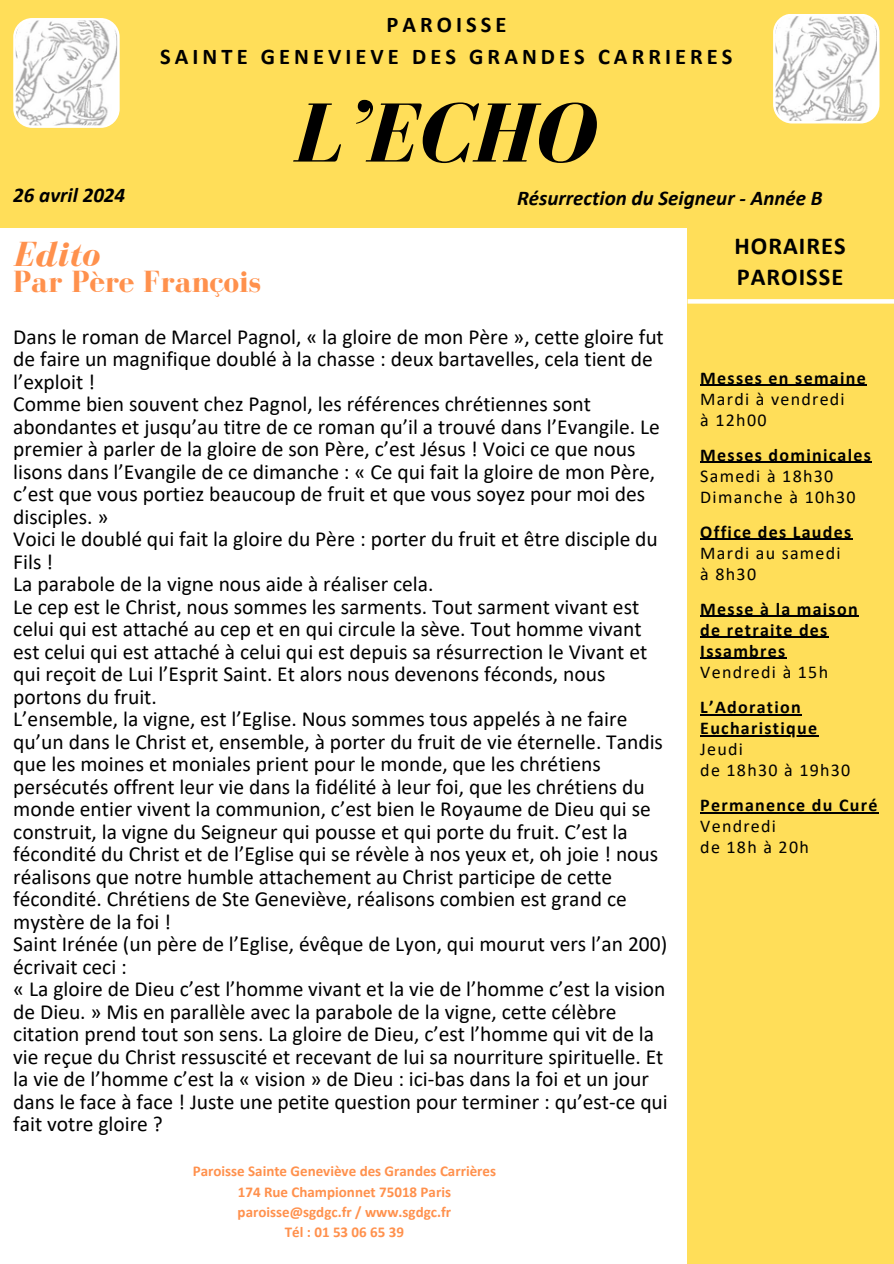
<style>
.page{position:relative;width:894px;height:1264px;background:#fff}
.page>*{position:absolute;margin:0;border:0;box-sizing:border-box;transform-origin:0 0}
.t1{font:italic 700 86.4px "Bodoni FLF";color:#000}
.t2{font:italic 700 36px "Bodoni FLF";color:#ff914d}
.t3{font:700 31.5px "Bodoni FLF";color:#ff914d}
.t4{font:700 24.45px/31.5px "Calibri";letter-spacing:.04em;color:#000}
.t5{font:700 22.5px/32.7px "Calibri";letter-spacing:.18em;color:#000;text-align:center}
.t6{font:21.45px/22.5px "Calibri";color:#000}
.t7{font:italic 700 21px "Calibri";color:#000}
.t8{font:18px/21px "Calibri";letter-spacing:.07em;color:#000}
.t9{font:700 18px/21px "Calibri";letter-spacing:.07em;color:#000}
.t10{font:700 15px/20.2px "Calibri";color:#ff914d;text-align:center}
.s1{font-weight:700}
.s2{font-weight:400}
</style>
<div class="page">
<div style="left:0;top:0;width:892px;height:228px;background:#ffde59"></div>
<svg style="left:13px;top:18px;width:107px;height:110px"></svg>
<svg style="left:773px;top:14px;width:106px;height:109px"></svg>
<div style="left:687px;top:223px;width:206px;height:1040px;background:#ffde59"></div>
<hr style="left:700px;top:385px;width:166px;height:1px;background:#000">
<hr style="left:700px;top:462px;width:171px;height:1px;background:#000">
<hr style="left:700px;top:539px;width:152px;height:1px;background:#000">
<hr style="left:700px;top:616px;width:158px;height:1px;background:#000">
<hr style="left:700px;top:637px;width:128px;height:1px;background:#000">
<hr style="left:700px;top:658px;width:86px;height:1px;background:#000">
<hr style="left:700px;top:714px;width:101px;height:1px;background:#000">
<hr style="left:700px;top:735px;width:118px;height:1px;background:#000">
<hr style="left:700px;top:812px;width:178px;height:1px;background:#000">
<svg style="left:687px;top:299px;width:206px;height:4px"></svg>
<h3 class="t7" style="left:13px;top:187px;width:113px">26 avril 2024</h3>
<h1 class="t5" style="left:160px;top:10px;width:573px">PAROISSE<br>SAINTE GENEVIEVE DES GRANDES CARRIERES</h1>
<p class="t1" style="left:294px;top:87px;width:301px">L’ECHO</p>
<p class="t7" style="left:517px;top:189px;width:307px">Résurrection du Seigneur - Année B</p>
<h3 class="t2" style="left:13px;top:235px;width:88px">Edito</h3>
<h3 class="t3" style="left:13px;top:264px;width:249px">Par Père François</h3>
<h6 class="t6" style="left:13px;top:327px;width:656px">Dans le roman de Marcel Pagnol, « la gloire de mon Père », cette gloire fut de faire un magnifique doublé à la chasse : deux bartavelles, cela tient de l’exploit !<br>Comme bien souvent chez Pagnol, les références chrétiennes sont abondantes et jusqu’au titre de ce roman qu’il a trouvé dans l’Evangile. Le premier à parler de la gloire de son Père, c’est Jésus ! Voici ce que nous lisons dans l’Evangile de ce dimanche : « Ce qui fait la gloire de mon Père, c’est que vous portiez beaucoup de fruit et que vous soyez pour moi des disciples. »<br>Voici le doublé qui fait la gloire du Père : porter du fruit et être disciple du Fils !<br>La parabole de la vigne nous aide à réaliser cela.<br>Le cep est le Christ, nous sommes les sarments. Tout sarment vivant est celui qui est attaché au cep et en qui circule la sève. Tout homme vivant est celui qui est attaché à celui qui est depuis sa résurrection le Vivant et qui reçoit de Lui l’Esprit Saint. Et alors nous devenons féconds, nous portons du fruit.<br>L’ensemble, la vigne, est l’Eglise. Nous sommes tous appelés à ne faire qu’un dans le Christ et, ensemble, à porter du fruit de vie éternelle. Tandis que les moines et moniales prient pour le monde, que les chrétiens persécutés offrent leur vie dans la fidélité à leur foi, que les chrétiens du monde entier vivent la communion, c’est bien le Royaume de Dieu qui se construit, la vigne du Seigneur qui pousse et qui porte du fruit. C’est la fécondité du Christ et de l’Eglise qui se révèle à nos yeux et, oh joie ! nous réalisons que notre humble attachement au Christ participe de cette fécondité. Chrétiens de Ste Geneviève, réalisons combien est grand ce mystère de la foi !<br>Saint Irénée (un père de l’Eglise, évêque de Lyon, qui mourut vers l’an 200) écrivait ceci :<br>« La gloire de Dieu c’est l’homme vivant et la vie de l’homme c’est la vision de Dieu. » Mis en parallèle avec la parabole de la vigne, cette célèbre citation prend tout son sens. La gloire de Dieu, c’est l’homme qui vit de la vie reçue du Christ ressuscité et recevant de lui sa nourriture spirituelle. Et la vie de l’homme c’est la « vision » de Dieu : ici-bas dans la foi et un jour dans le face à face ! Juste une petite question pour terminer : qu’est-ce qui fait votre gloire ?</h6>
<p class="t10" style="left:193px;top:1162px;width:305px">Paroisse Sainte Geneviève des Grandes Carrières</p>
<p class="t10" style="left:238px;top:1182px;width:214px">174 Rue Championnet 75018 Paris</p>
<p class="t10" style="left:237px;top:1203px;width:215px">paroisse@sgdgc.fr / www.sgdgc.fr<br>Tél : 01 53 06 65 39</p>
<h6 class="t4" style="left:734px;top:232px;width:112px">HORAIRES<br>PAROISSE</h6>
<h6 class="t8" style="left:700px;top:369px;width:167px"><span class="s1">Messes en semaine<br></span>Mardi à vendredi<br>à 12h00</h6>
<h6 class="t8" style="left:700px;top:446px;width:172px"><span class="s1">Messes dominicales<br></span>Samedi à 18h30<br>Dimanche à 10h30</h6>
<h6 class="t8" style="left:700px;top:523px;width:152px"><span class="s1">Office des Laudes<br></span>Mardi au samedi à 8h30</h6>
<h6 class="t9" style="left:700px;top:600px;width:159px">Messe à la maison de retraite des<br>Issambres<br><span class="s2">Vendredi à 15h</span></h6>
<h2 class="t9" style="left:700px;top:698px;width:102px">L’Adoration</h2>
<h5 class="t8" style="left:700px;top:719px;width:152px"><span class="s1">Eucharistique<br></span>Jeudi<br>de 18h30 à 19h30</h5>
<h5 class="t9" style="left:700px;top:796px;width:179px">Permanence du Curé</h5>
<p class="t8" style="left:700px;top:817px;width:110px">Vendredi<br>de 18h à 20h</p>
</div>
